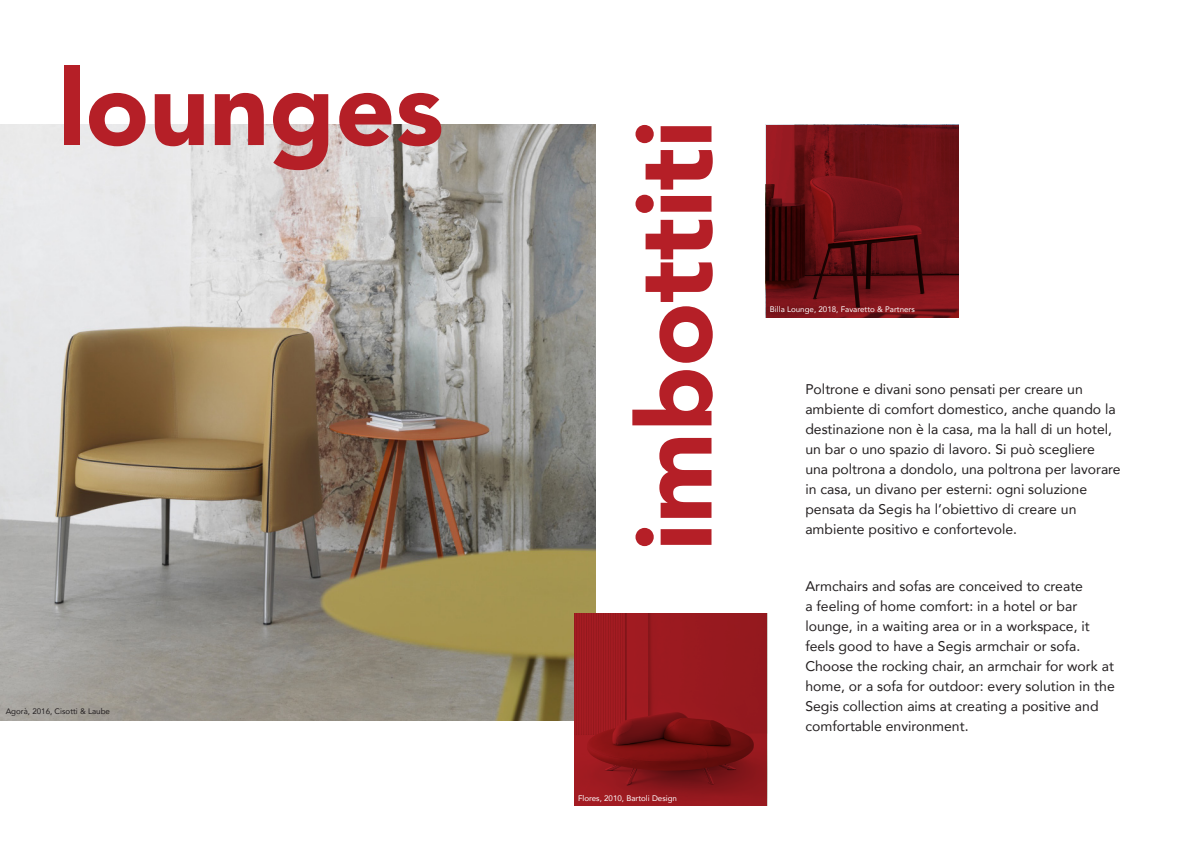
<style>
.page{position:relative;width:1191px;height:842px;background:#fff}
.page>*{position:absolute;margin:0;border:0;box-sizing:border-box;transform-origin:0 0}
.t1{font:900 104.6px "Avenir";color:#b51f27}
.t2{font:14px/20px "Avenir";color:#231f20}
.t3{font:8px "Avenir";color:#fff}
.t4{font:8px "Avenir";color:#231f20}
</style>
<div class="page">
<img style="left:0;top:125px;width:595px;height:595px">
<svg style="left:574px;top:613px;width:193px;height:193px;background:#8f171c"></svg>
<svg style="left:765px;top:125px;width:193px;height:192px;background:#691115"></svg>
<h1 class="t1" style="left:58px;top:19px;width:387px">lounges</h1>
<p class="t4" style="left:6px;top:705px;width:106px">Agorà, 2016, Cisotti &amp; Laube</p>
<h1 class="t1" style="left:585px;top:551px;width:432px;rotate:-90deg">imbottiti</h1>
<p class="t3" style="left:578px;top:792px;width:101px">Flores, 2010, Bartoli Design</p>
<p class="t3" style="left:770px;top:303px;width:146px">Billa Lounge, 2018, Favaretto &amp; Partners</p>
<p class="t2" style="left:805px;top:379px;width:317px">Poltrone e divani sono pensati per creare un ambiente di comfort domestico, anche quando la destinazione non è la casa, ma la hall di un hotel, un bar o uno spazio di lavoro. Si può scegliere una poltrona a dondolo, una poltrona per lavorare in casa, un divano per esterni: ogni soluzione pensata da Segis ha l’obiettivo di creare un ambiente positivo e confortevole.</p>
<p class="t2" style="left:805px;top:576px;width:311px">Armchairs and sofas are conceived to create<br>a feeling of home comfort: in a hotel or bar lounge, in a waiting area or in a workspace, it feels good to have a Segis armchair or sofa.<br>Choose the rocking chair, an armchair for work at home, or a sofa for outdoor: every solution in the Segis collection aims at creating a positive and comfortable environment.</p>
</div>
